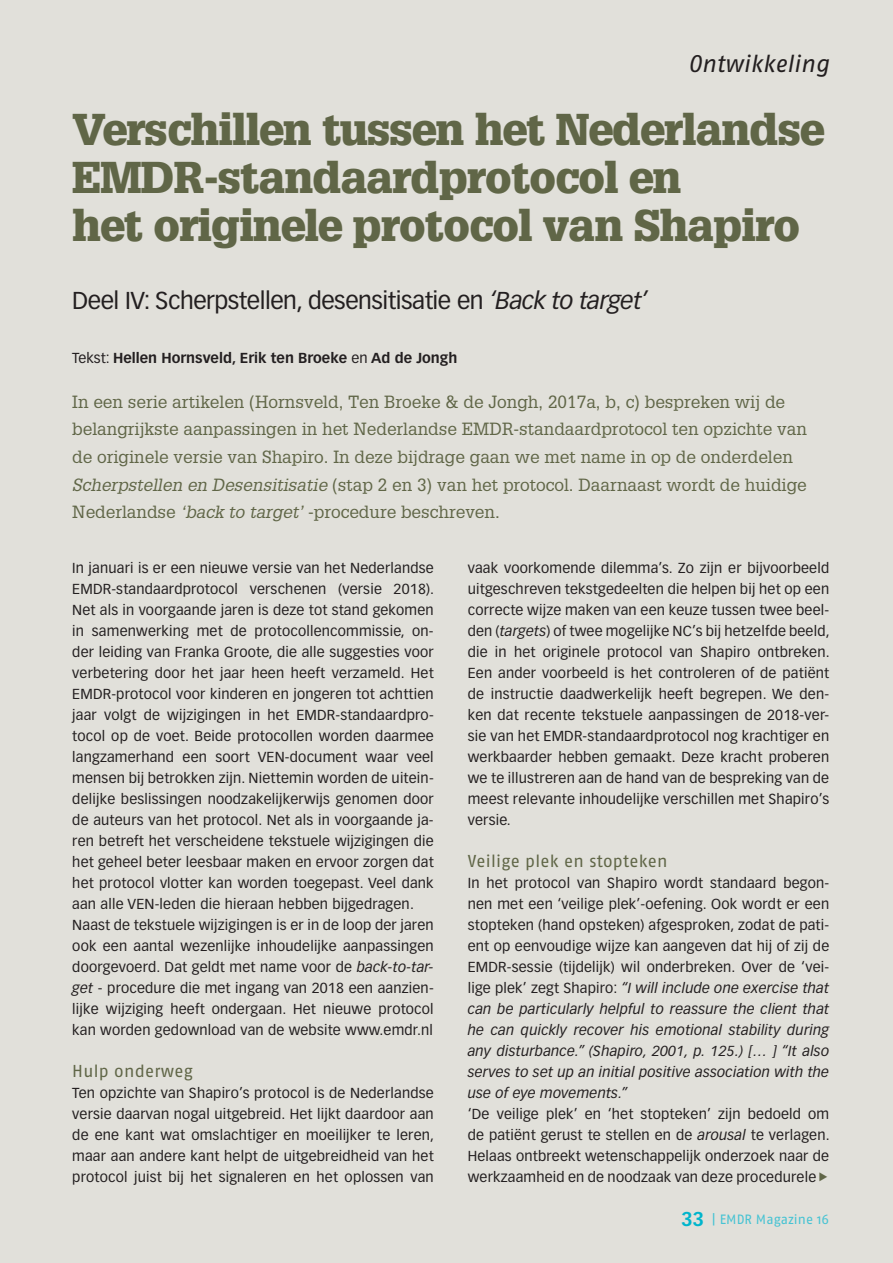
<style>
.page{position:relative;width:893px;height:1263px;background:#e1e0da}
.page>*{position:absolute;margin:0;border:0;box-sizing:border-box;transform-origin:0 0}
.t1{font:900 43.5px/48px "Glypha";letter-spacing:-.02em;color:#606647}
.t2{font:24px "Vectora LH";letter-spacing:-.02em;color:#231f20}
.t3{font:italic 24px "Fago No";color:#231f20}
.t4{font:17.25px/27.6px "Glypha";color:#606647}
.t5{font:17.25px "Fago No";letter-spacing:.015em;color:#606647}
.t6{font:14.25px/21px "Vectora LH";letter-spacing:.015em;color:#231f20;text-align:justify}
.t7{font:700 14.25px "Vectora LH";color:#231f20}
.t8{font:13.5px "Fago No";color:#46c3d3}
.s1{font-style:italic}
.s2{font-weight:400}
.s3{font-family:"Vectora LH";font-weight:700;font-size:19.5px;color:#00b5cc}
</style>
<div class="page">
<h2 class="t3" style="left:688px;top:53px;width:143px">Ontwikkeling</h2>
<h1 class="t1" style="left:72px;top:108px;width:754px">Verschillen tussen het Nederlandse<br>EMDR-standaardprotocol en<br>het originele protocol van Shapiro</h1>
<h2 class="t2" style="left:72px;top:289px;width:577px">Deel IV: Scherpstellen, desensitisatie en <span class="s1">‘Back to target’</span></h2>
<p class="t7" style="left:72px;top:351px;width:387px"><span class="s2">Tekst:</span> Hellen Hornsveld, Erik ten Broeke <span class="s2">en</span> Ad de Jongh</p>
<p class="t4" style="left:72px;top:390px;width:736px">In een serie artikelen (Hornsveld, Ten Broeke &amp; de Jongh, 2017a, b, c) bespreken wij de belangrijkste aanpassingen in het Nederlandse EMDR-standaardprotocol ten opzichte van de originele versie van Shapiro. In deze bijdrage gaan we met name in op de onderdelen <span class="s1">Scherpstellen en Desensitisatie</span> (stap 2 en 3) van het protocol. Daarnaast wordt de huidige Nederlandse <span class="s1">‘back to target’</span> -procedure beschreven.</p>
<p class="t6" style="left:72px;top:558px;width:363px;text-align:left">In januari is er een nieuwe versie van het Nederlandse EMDR-standaardprotocol verschenen (versie 2018).<br>Net als in voorgaande jaren is deze tot stand gekomen in samenwerking met de protocollencommissie, on&shy;der leiding van Franka Groote, die alle suggesties voor verbetering door het jaar heen heeft verzameld. Het EMDR-protocol voor kinderen en jongeren tot achttien jaar volgt de wijzigingen in het EMDR-standaardpro&shy;tocol op de voet. Beide protocollen worden daarmee langzamerhand een soort VEN-document waar veel mensen bij betrokken zijn. Niettemin worden de uitein&shy;delijke beslissingen noodzakelijkerwijs genomen door de auteurs van het protocol. Net als in voorgaande ja&shy;ren betreft het verscheidene tekstuele wijzigingen die het geheel beter leesbaar maken en ervoor zorgen dat het protocol vlotter kan worden toegepast. Veel dank aan alle VEN-leden die hieraan hebben bijgedragen.<br>Naast de tekstuele wijzigingen is er in de loop der jaren ook een aantal wezenlijke inhoudelijke aanpassingen doorgevoerd. Dat geldt met name voor de <span class="s1">back-to-tar&shy;get</span> - procedure die met ingang van 2018 een aanzien&shy;lijke wijziging heeft ondergaan. Het nieuwe protocol kan worden gedownload van de website www.emdr.nl</p>
<p class="t5" style="left:72px;top:1063px;width:122px">Hulp onderweg</p>
<p class="t6" style="left:72px;top:1083px;width:363px">Ten opzichte van Shapiro’s protocol is de Nederlandse versie daarvan nogal uitgebreid. Het lijkt daardoor aan de ene kant wat omslachtiger en moeilijker te leren, maar aan andere kant helpt de uitgebreidheid van het protocol juist bij het signaleren en het oplossen van</p>
<p class="t6" style="left:468px;top:558px;width:363px">vaak voorkomende dilemma’s. Zo zijn er bijvoorbeeld uitgeschreven tekstgedeelten die helpen bij het op een correcte wijze maken van een keuze tussen twee beel&shy;den (<span class="s1">targets</span>) of twee mogelijke NC’s bij hetzelfde beeld, die in het originele protocol van Shapiro ontbreken.<br>Een ander voorbeeld is het controleren of de patiënt de instructie daadwerkelijk heeft begrepen. We den&shy;ken dat recente tekstuele aanpassingen de 2018-ver&shy;sie van het EMDR-standaardprotocol nog krachtiger en werkbaarder hebben gemaakt. Deze kracht proberen we te illustreren aan de hand van de bespreking van de meest relevante inhoudelijke verschillen met Shapiro’s versie.</p>
<p class="t5" style="left:468px;top:853px;width:201px">Veilige plek en stopteken</p>
<p class="t6" style="left:468px;top:873px;width:363px">In het protocol van Shapiro wordt standaard begon&shy;nen met een ‘veilige plek’-oefening. Ook wordt er een stopteken (hand opsteken) afgesproken, zodat de pati&shy;ent op eenvoudige wijze kan aangeven dat hij of zij de EMDR-sessie (tijdelijk) wil onderbreken. Over de ‘vei&shy;lige plek’ zegt Shapiro: <span class="s1">“I will include one exercise that can be particularly helpful to reassure the client that he can quickly recover his emotional stability during any disturbance.” (Shapiro, 2001, p. 125.) [… ] “It also serves to set up an initial positive association with the use of eye movements.”</span></p>
<p class="t6" style="left:468px;top:1104px;width:363px">‘De veilige plek’ en ‘het stopteken’ zijn bedoeld om de patiënt gerust te stellen en de <span class="s1">arousal</span> te verlagen.<br>Helaas ontbreekt wetenschappelijk onderzoek naar de werkzaamheid en de noodzaak van deze procedurele</p>
<p class="t8" style="left:681px;top:1213px;width:150px"><span class="s3">33</span> | EMDR Magazine 16</p>
</div>
